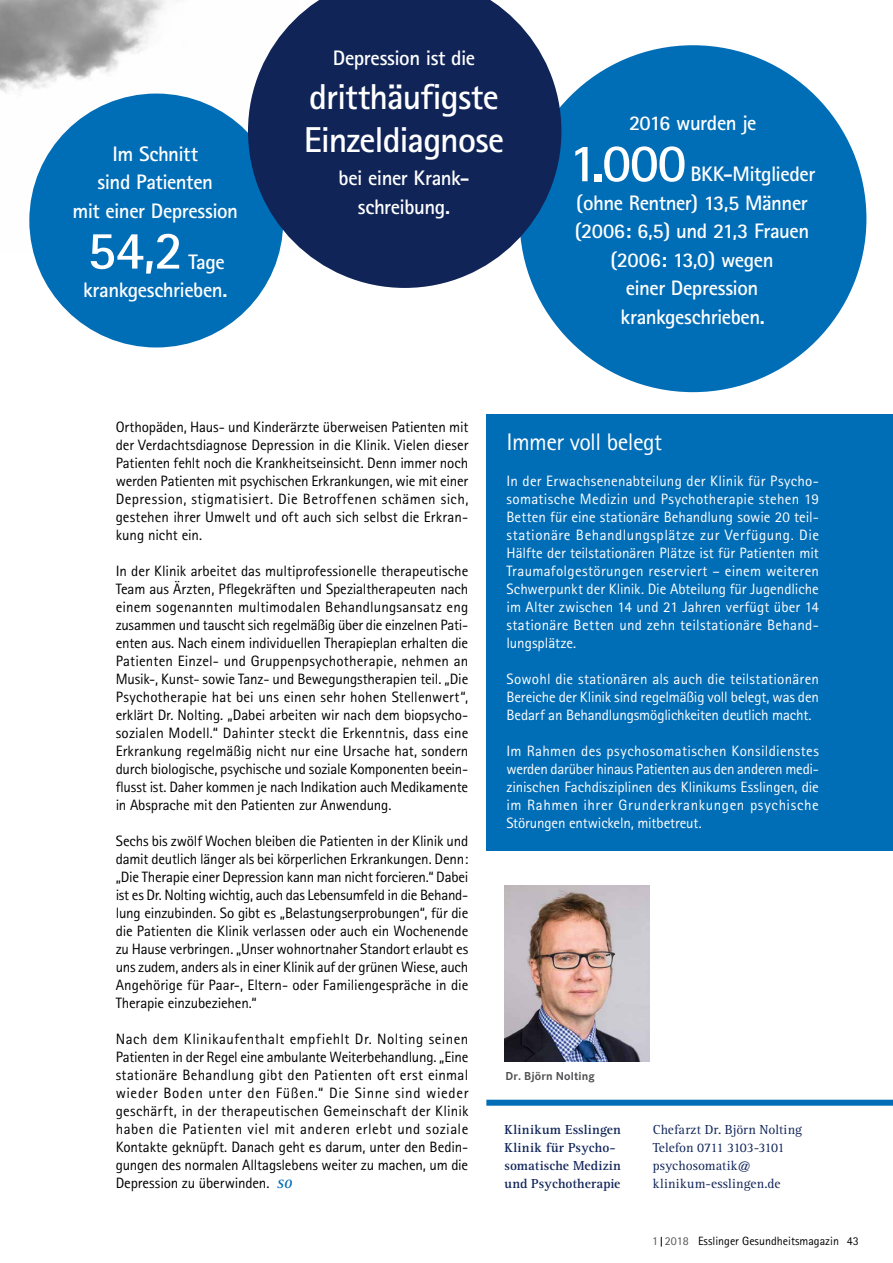
<style>
.page{position:relative;width:893px;height:1263px;background:#fff}
.page>*{position:absolute;margin:0;border:0;box-sizing:border-box;transform-origin:0 0}
.t1{font:700 54px "Rotis Sans Serif";color:#fff}
.t2{font:700 36px/43.5px "Rotis Sans Serif";letter-spacing:-.025em;color:#fff}
.t3{font:24px "Rotis Sans Serif";letter-spacing:-.025em;color:#fff}
.t4{font:700 21px/28.5px "Rotis Sans Serif";letter-spacing:-.025em;color:#fff;text-align:center}
.t5{font:15px/18px "Rotis Sans Serif";letter-spacing:-.01em;color:#000;text-align:justify}
.t6{font:15px/18px "Rotis Sans Serif";letter-spacing:-.005em;color:#fff;text-align:justify}
.t7{font:13.5px/18px "Agfa Rotis Serif";letter-spacing:.005em;color:#102458}
.t8{font:700 13.5px/18px "Rotis Serif";letter-spacing:.015em;color:#102458}
.t9{font:12px "Rotis Sans Serif";color:#000}
.t10{font:700 12px "Corporate S";letter-spacing:.01em;color:#525254}
.s1{font-family:"Agfa Rotis Serif";font-style:italic;font-size:18px;color:#006db7}
.s2{color:#525254}
</style>
<div class="page">
<img style="left:0;top:0;width:248px;height:251px">
<div style="left:486px;top:1100px;width:407px;height:6px;background:#006db7"></div>
<div style="left:486px;top:414px;width:407px;height:436px;background:#006db7"></div>
<div style="left:29px;top:94px;width:254px;height:253px;background:#006db7;border-radius:50%"></div>
<div style="left:519px;top:45px;width:347px;height:347px;background:#006db7;border-radius:50%"></div>
<svg style="left:248px;top:0;width:313px;height:288px;fill:#102458"></svg>
<img style="left:505px;top:885px;width:144px;height:176px">
<h3 class="t4" style="left:72px;top:139px;width:167px">Im Schnitt<br>sind Patienten<br>mit einer Depression</h3>
<h1 class="t1" style="left:87px;top:216px;width:98px">54,2</h1>
<h3 class="t4" style="left:83px;top:247px;width:146px;text-align:right">Tage krankgeschrieben.</h3>
<h3 class="t4" style="left:333px;top:44px;width:144px">Depression ist die</h3>
<h2 class="t2" style="left:304px;top:74px;width:202px">dritthäufigste<br>Einzeldiagnose</h2>
<h3 class="t4" style="left:339px;top:163px;width:132px">bei einer Krank&shy;schreibung.</h3>
<h3 class="t4" style="left:629px;top:108px;width:129px">2016 wurden je</h3>
<h1 class="t1" style="left:569px;top:129px;width:119px">1.000</h1>
<h3 class="t4" style="left:690px;top:159px;width:126px">BKK-Mitglieder</h3>
<h3 class="t4" style="left:576px;top:188px;width:233px">(ohne Rentner) 13,5 Männer</h3>
<h3 class="t4" style="left:575px;top:216px;width:236px">(2006: 6,5) und 21,3 Frauen</h3>
<h3 class="t4" style="left:611px;top:245px;width:165px">(2006: 13,0) wegen</h3>
<h3 class="t4" style="left:626px;top:273px;width:134px">einer Depression</h3>
<h3 class="t4" style="left:621px;top:302px;width:146px">krankgeschrieben.</h3>
<p class="t5" style="left:116px;top:418px;width:354px">Orthopäden, Haus- und Kinderärzte überweisen Patienten mit der Verdachtsdiagnose Depression in die Klinik. Vielen dieser Patienten fehlt noch die Krankheitseinsicht. Denn immer noch werden Patienten mit psychischen Erkrankungen, wie mit einer Depression, stigmatisiert. Die Betroffenen schämen sich, gestehen ihrer Umwelt und oft auch sich selbst die Erkran&shy;kung nicht ein.</p>
<p class="t5" style="left:116px;top:562px;width:354px">In der Klinik arbeitet das multiprofessionelle therapeutische Team aus Ärzten, Pflegekräften und Spezialtherapeuten nach einem sogenannten multimodalen Behandlungsansatz eng zusammen und tauscht sich regelmäßig über die einzelnen Pati&shy;enten aus. Nach einem individuellen Therapieplan erhalten die Patienten Einzel- und Gruppenpsychotherapie, nehmen an Musik-, Kunst- sowie Tanz- und Bewegungstherapien teil. „Die Psychotherapie hat bei uns einen sehr hohen Stellenwert“, erklärt Dr. Nolting. „Dabei arbeiten wir nach dem biopsycho&shy;sozialen Modell.“ Dahinter steckt die Erkenntnis, dass eine Erkrankung regelmäßig nicht nur eine Ursache hat, sondern durch biologische, psychische und soziale Komponenten beein&shy;flusst ist. Daher kommen je nach Indikation auch Medikamente in Absprache mit den Patienten zur Anwendung.</p>
<p class="t5" style="left:116px;top:832px;width:354px">Sechs bis zwölf Wochen bleiben die Patienten in der Klinik und damit deutlich länger als bei körperlichen Erkrankungen. Denn: „Die Therapie einer Depression kann man nicht forcieren.“ Dabei ist es Dr. Nolting wichtig, auch das Lebensumfeld in die Behand&shy;lung einzubinden. So gibt es „Belastungserprobungen“, für die die Patienten die Klinik verlassen oder auch ein Wochenende zu Hause verbringen. „Unser wohnortnaher Standort erlaubt es uns zudem, anders als in einer Klinik auf der grünen Wiese, auch Angehörige für Paar-, Eltern- oder Familiengespräche in die Therapie einzubeziehen.“</p>
<p class="t5" style="left:116px;top:1030px;width:354px">Nach dem Klinikaufenthalt empfiehlt Dr. Nolting seinen Patienten in der Regel eine ambulante Weiterbehandlung. „Eine stationäre Behandlung gibt den Patienten oft erst einmal wieder Boden unter den Füßen.“ Die Sinne sind wieder geschärft, in der therapeutischen Gemeinschaft der Klinik haben die Patienten viel mit anderen erlebt und soziale Kontakte geknüpft. Danach geht es darum, unter den Bedin&shy;gungen des normalen Alltagslebens weiter zu machen, um die Depression zu überwinden. <span class="s1">so</span></p>
<h3 class="t3" style="left:506px;top:428px;width:157px">Immer voll belegt</h3>
<p class="t6" style="left:506px;top:472px;width:314px">In der Erwachsenenabteilung der Klinik für Psycho&shy;somatische Medizin und Psychotherapie stehen 19<br>Betten für eine stationäre Behandlung sowie 20 teil&shy;stationäre Behandlungsplätze zur Verfügung. Die Hälfte der teilstationären Plätze ist für Patienten mit Traumafolgestörungen reserviert – einem weiteren Schwerpunkt der Klinik. Die Abteilung für Jugendliche im Alter zwischen 14 und 21 Jahren verfügt über 14 stationäre Betten und zehn teilstationäre Behand&shy;lungsplätze.</p>
<p class="t6" style="left:506px;top:670px;width:314px">Sowohl die stationären als auch die teilstationären Bereiche der Klinik sind regelmäßig voll belegt, was den Bedarf an Behandlungsmöglichkeiten deutlich macht.</p>
<p class="t6" style="left:506px;top:742px;width:314px">Im Rahmen des psychosomatischen Konsildienstes werden darüber hinaus Patienten aus den anderen medi&shy;zinischen Fachdisziplinen des Klinikums Esslingen, die im Rahmen ihrer Grunderkrankungen psychische Störungen entwickeln, mitbetreut.</p>
<p class="t10" style="left:505px;top:1069px;width:91px">Dr. Björn Nolting</p>
<p class="t8" style="left:505px;top:1121px;width:118px">Klinikum Esslingen<br>Klinik für Psycho&shy;somatische Medizin und Psychotherapie</p>
<p class="t7" style="left:653px;top:1121px;width:151px">Chefarzt Dr. Björn Nolting<br>Telefon 0711 3103-3101 psychosomatik@ klinikum-esslingen.de</p>
<p class="t9" style="left:652px;top:1233px;width:208px"><span class="s2">1 2018</span> Esslinger Gesundheitsmagazin 43</p>
</div>
